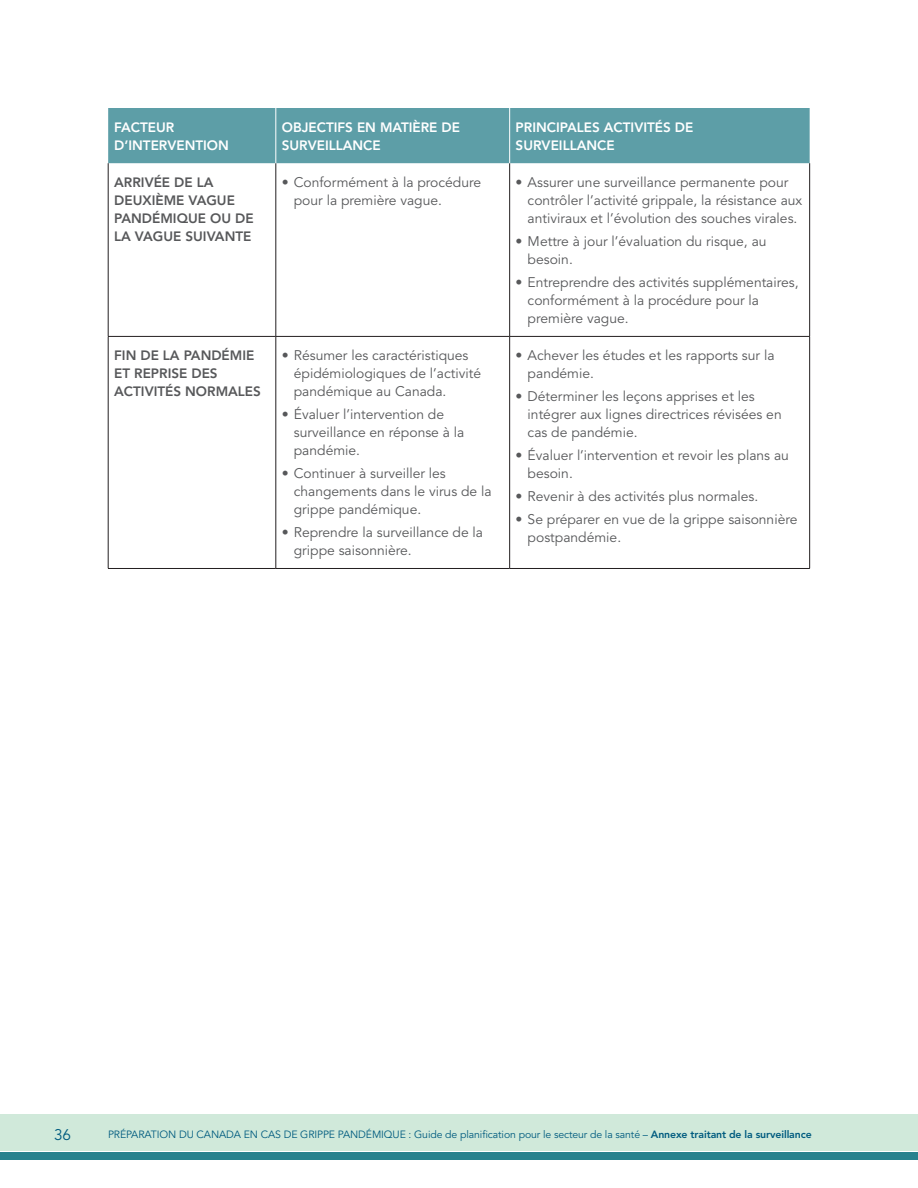
<style>
.page{position:relative;width:918px;height:1188px;background:#fff}
.page>*{position:absolute;margin:0;border:0;box-sizing:border-box;transform-origin:0 0}
.t1{font:15.3px "Avenir LT Std";color:#005b7f}
.t2{font:13.8px/18px "Avenir LT Std";color:#57585a}
.t3{font:800 13.5px/18px "Avenir LT Std";color:#57585a}
.t4{font:800 13.5px/18px "Avenir LT Std";color:#fff}
.t5{font:10.5px "Avenir LT Std";letter-spacing:-.01em;color:#005b7f}
.s1{font-weight:800}
</style>
<div class="page">
<div style="left:0;top:1152px;width:918px;height:8px;background:#28828e"></div>
<div style="left:0;top:1115px;width:918px;height:36px;background:#d0e9da"></div>
<div style="left:108px;top:108px;width:702px;height:55px;background:#5d9ea7"></div>
<hr style="left:108px;top:163px;width:1px;height:173px;background:#231f20">
<hr style="left:276px;top:163px;width:1px;height:173px;background:#231f20">
<hr style="left:509px;top:163px;width:1px;height:173px;background:#231f20">
<hr style="left:809px;top:163px;width:1px;height:173px;background:#231f20">
<hr style="left:108px;top:336px;width:168px;height:1px;background:#231f20">
<hr style="left:108px;top:337px;width:1px;height:231px;background:#231f20">
<hr style="left:276px;top:336px;width:234px;height:1px;background:#231f20">
<hr style="left:276px;top:337px;width:1px;height:231px;background:#231f20">
<hr style="left:510px;top:336px;width:300px;height:1px;background:#231f20">
<hr style="left:509px;top:337px;width:1px;height:231px;background:#231f20">
<hr style="left:809px;top:337px;width:1px;height:231px;background:#231f20">
<hr style="left:108px;top:568px;width:168px;height:1px;background:#231f20">
<hr style="left:276px;top:568px;width:234px;height:1px;background:#231f20">
<hr style="left:510px;top:568px;width:300px;height:1px;background:#231f20">
<hr style="left:275px;top:108px;width:1px;height:55px;background:#fff">
<hr style="left:509px;top:108px;width:1px;height:55px;background:#fff">
<p class="t4" style="left:114px;top:118px;width:116px">FACTEUR<br>D’INTERVENTION</p>
<p class="t4" style="left:282px;top:118px;width:180px">OBJECTIFS EN MATIÈRE DE<br>SURVEILLANCE</p>
<p class="t4" style="left:516px;top:118px;width:179px">PRINCIPALES ACTIVITÉS DE<br>SURVEILLANCE</p>
<p class="t3" style="left:114px;top:173px;width:141px">ARRIVÉE DE LA<br>DEUXIÈME VAGUE<br>PANDÉMIQUE OU DE<br>LA VAGUE SUIVANTE</p>
<p class="t2" style="left:294px;top:174px;width:189px;text-indent:-12px">• Conformément à la procédure pour la première vague.</p>
<p class="t2" style="left:528px;top:174px;width:276px;text-indent:-12px">• Assurer une surveillance permanente pour contrôler l’activité grippale, la résistance aux antiviraux et l’évolution des souches virales.</p>
<p class="t2" style="left:528px;top:233px;width:240px;text-indent:-12px">• Mettre à jour l’évaluation du risque, au besoin.</p>
<p class="t2" style="left:528px;top:274px;width:273px;text-indent:-12px">• Entreprendre des activités supplémentaires, conformément à la procédure pour la première vague.</p>
<p class="t3" style="left:114px;top:346px;width:148px">FIN DE LA PANDÉMIE<br>ET REPRISE DES<br>ACTIVITÉS NORMALES</p>
<p class="t2" style="left:294px;top:347px;width:189px;text-indent:-12px">• Résumer les caractéristiques épidémiologiques de l’activité pandémique au Canada.</p>
<p class="t2" style="left:294px;top:406px;width:172px;text-indent:-12px">• Évaluer l’intervention de surveillance en réponse à la pandémie.</p>
<p class="t2" style="left:294px;top:465px;width:199px;text-indent:-12px">• Continuer à surveiller les changements dans le virus de la grippe pandémique.</p>
<p class="t2" style="left:294px;top:524px;width:191px;text-indent:-12px">• Reprendre la surveillance de la grippe saisonnière.</p>
<p class="t2" style="left:528px;top:347px;width:248px;text-indent:-12px">• Achever les études et les rapports sur la pandémie.</p>
<p class="t2" style="left:528px;top:388px;width:256px;text-indent:-12px">• Déterminer les leçons apprises et les intégrer aux lignes directrices révisées en cas de pandémie.</p>
<p class="t2" style="left:528px;top:447px;width:263px;text-indent:-12px">• Évaluer l’intervention et revoir les plans au besoin.</p>
<p class="t2" style="left:516px;top:488px;width:244px">• Revenir à des activités plus normales.</p>
<p class="t2" style="left:528px;top:510px;width:271px;text-indent:-12px">• Se préparer en vue de la grippe saisonnière postpandémie.</p>
<p class="t1" style="left:54px;top:1126px;width:19px">36</p>
<p class="t5" style="left:108px;top:1129px;width:705px">PRÉPARATION DU CANADA EN CAS DE GRIPPE PANDÉMIQUE : Guide de planification pour le secteur de la santé – <span class="s1">Annexe traitant de la surveillance</span></p>
</div>
